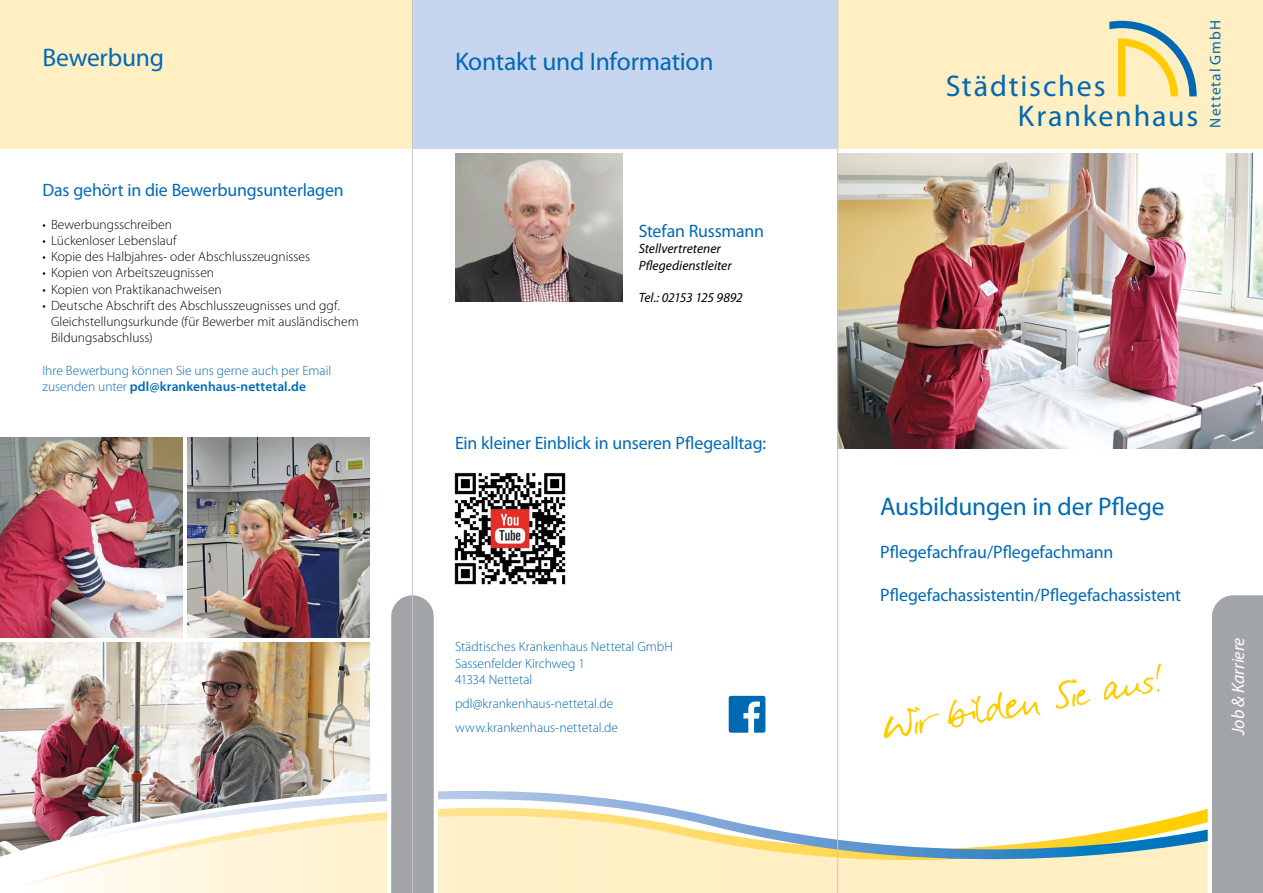
<style>
.page{position:relative;width:1263px;height:893px;background:#fff}
.page>*{position:absolute;margin:0;border:0;box-sizing:border-box;transform-origin:0 0}
.t1{font:49.5px "Darkwoman";color:#fc0}
.t2{font:30px/30px "Myriad Pro";letter-spacing:.06em;color:#0069b4}
.t3{font:25.5px "Myriad Pro";letter-spacing:-.01em;color:#0069b4}
.t4{font:18px "Myriad Pro";letter-spacing:-.01em;color:#0069b4}
.t5{font:italic 18px "Myriad Pro";letter-spacing:-.005em;color:#fff}
.t6{font:15.3px "Myriad Pro";letter-spacing:.065em;color:#0069b4}
.t7{font:300 13.5px/16.2px "Myriad Pro";color:#000}
.t8{font:300 13.5px/16.2px "Myriad Pro";color:#0069b4}
.t9{font:italic 13.5px/16.2px "Myriad Pro";color:#000}
.t10{font:italic 13.5px "Myriad Pro";letter-spacing:-.03em;color:#000}
.s1{font-weight:600}
</style>
<div class="page">
<img style="left:0;top:642px;width:370px;height:98px">
<img style="left:0;top:740px;width:839px;height:65px">
<svg style="left:18px;top:762px;width:1190px;height:131px"></svg>
<svg style="left:47px;top:755px;width:1161px;height:133px"></svg>
<div style="left:0;top:0;width:412px;height:149px;background:#ffefc3"></div>
<div style="left:412px;top:0;width:426px;height:149px;background:#c8d5ef"></div>
<div style="left:838px;top:0;width:425px;height:149px;background:#ffefc3"></div>
<svg style="left:1109px;top:21px;width:88px;height:75px"></svg>
<svg style="left:729px;top:696px;width:36px;height:37px"></svg>
<img style="left:838px;top:153px;width:425px;height:296px">
<img style="left:455px;top:153px;width:168px;height:149px">
<div style="left:1212px;top:595px;width:51px;height:298px;background:#a1a5a7"></div>
<svg style="left:387px;top:595px;width:51px;height:298px"></svg>
<hr style="left:412px;top:0;width:1px;height:893px;background:#c6c6c6">
<hr style="left:837px;top:0;width:1px;height:893px;background:#c6c6c6">
<img style="left:454px;top:472px;width:112px;height:113px">
<img style="left:187px;top:438px;width:183px;height:200px">
<img style="left:0;top:438px;width:183px;height:200px">
<h3 class="t3" style="left:43px;top:42px;width:123px">Bewerbung</h3>
<h3 class="t3" style="left:455px;top:46px;width:260px">Kontakt und Information</h3>
<h3 class="t4" style="left:43px;top:179px;width:303px">Das gehört in die Bewerbungsunterlagen</h3>
<p class="t7" style="left:43px;top:216px;width:131px">• Bewerbungsschreiben</p>
<p class="t7" style="left:43px;top:232px;width:136px">• Lückenloser Lebenslauf</p>
<p class="t7" style="left:43px;top:248px;width:269px">• Kopie des Halbjahres- oder Abschlusszeugnisses</p>
<p class="t7" style="left:43px;top:265px;width:173px">• Kopien von Arbeitszeugnissen</p>
<p class="t7" style="left:43px;top:281px;width:181px">• Kopien von Praktikanachweisen</p>
<p class="t7" style="left:51px;top:297px;width:309px;text-indent:-9px">• Deutsche Abschrift des Abschlusszeugnisses und ggf.<br>Gleichstellungsurkunde (für Bewerber mit ausländischem<br>Bildungsabschluss)</p>
<p class="t8" style="left:43px;top:362px;width:290px">Ihre Bewerbung können Sie uns gerne auch per Email zusenden unter <span class="s1">pdl@krankenhaus-nettetal.de</span></p>
<h3 class="t4" style="left:639px;top:220px;width:127px">Stefan Russmann</h3>
<p class="t9" style="left:639px;top:240px;width:95px">Stellvertretener<br>Pflegedienstleiter</p>
<p class="t10" style="left:639px;top:289px;width:106px">Tel.: 02153 125 9892</p>
<h3 class="t4" style="left:455px;top:431px;width:313px">Ein kleiner Einblick in unseren Pflegealltag:</h3>
<p class="t8" style="left:455px;top:639px;width:219px">Städtisches Krankenhaus Nettetal GmbH<br>Sassenfelder Kirchweg 1<br>41334 Nettetal</p>
<p class="t8" style="left:455px;top:691px;width:164px;line-height:24.3px">pdl@krankenhaus-nettetal.de www.krankenhaus-nettetal.de</p>
<h2 class="t2" style="left:1018px;top:71px;width:182px;text-indent:-72px">Städtisches<br>Krankenhaus</h2>
<p class="t6" style="left:1206px;top:128px;width:109px;rotate:-90deg">Nettetal GmbH</p>
<h3 class="t3" style="left:880px;top:491px;width:286px">Ausbildungen in der Pflege</h3>
<h3 class="t4" style="left:880px;top:541px;width:235px">Pflegefachfrau/Pflegefachmann</h3>
<h3 class="t4" style="left:880px;top:584px;width:302px">Pflegefachassistentin/Pflegefachassistent</h3>
<h1 class="t1" style="left:876px;top:695px;width:285px;rotate:-10deg">Wir bi lden Sie au s!</h1>
<h3 class="t5" style="left:1227px;top:735px;width:99px;rotate:-90deg">Job &amp; Karriere</h3>
</div>
